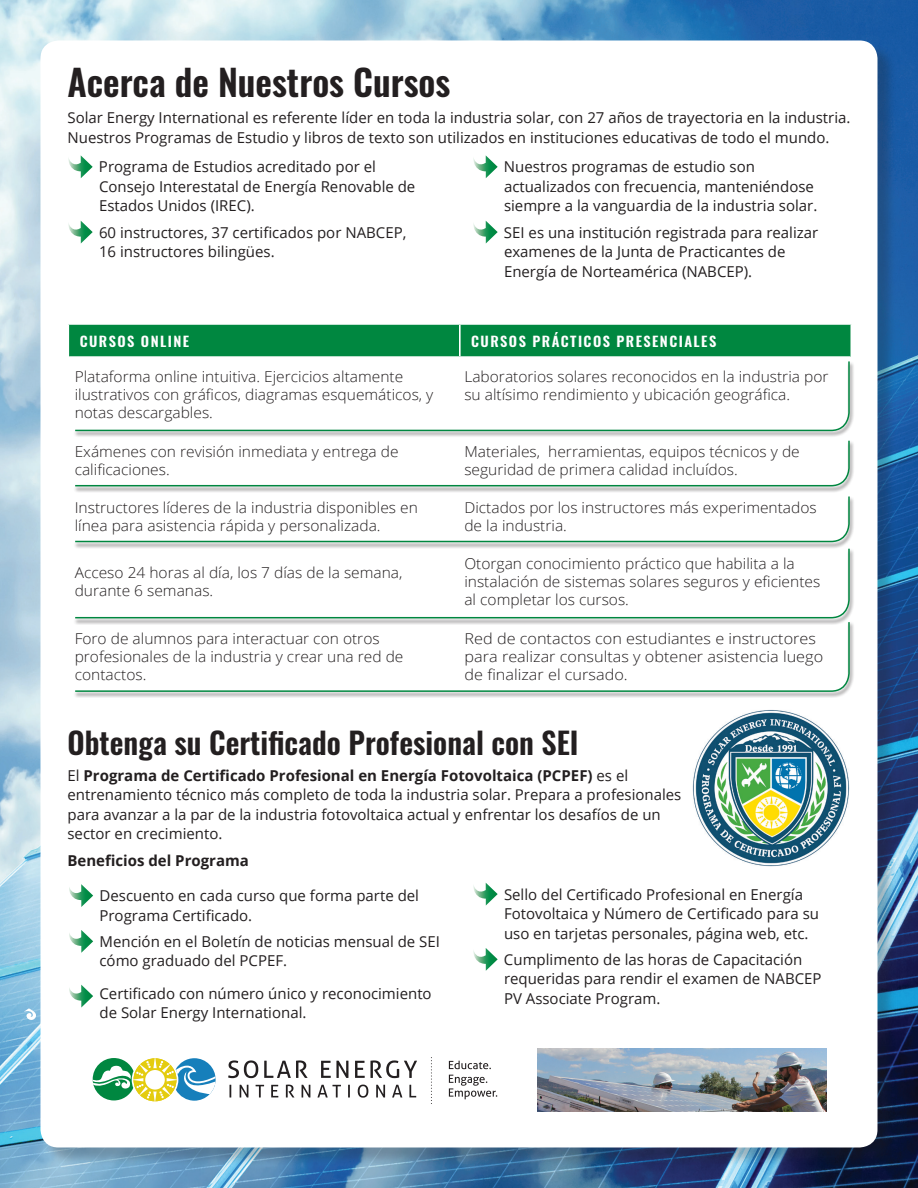
<style>
.page{position:relative;width:918px;height:1188px;background:#fff}
.page>*{position:absolute;margin:0;border:0;box-sizing:border-box;transform-origin:0 0}
.t1{font:600 36px "Oswald";color:#231f20}
.t2{font:600 30px "Oswald";color:#231f20}
.t3{font:15px/19.5px "Open Sans";color:#231f20}
.t4{font:300 15px/18px "Open Sans";color:#231f20;scale:1.04 1}
.t5{font:300 15px/18px "Open Sans";color:#231f20;scale:1.08 1}
.t6{font:700 15px "Open Sans";color:#231f20}
.t7{font:600 13.95px "Oswald";letter-spacing:.1em;color:#fff;scale:1.04 1}
.s1{font-weight:700}
</style>
<div class="page">
<img style="left:0;top:0;width:918px;height:1188px">
<div style="left:43px;top:43px;width:853px;height:1123px;background:#231f20;opacity:.25"></div>
<div style="left:40px;top:40px;width:838px;height:1108px;background:#fff;border-radius:18px"></div>
<svg style="left:23px;top:1008px;width:15px;height:14px"></svg>
<svg style="left:68px;top:155px;width:25px;height:23px"></svg>
<svg style="left:68px;top:220px;width:25px;height:24px"></svg>
<div style="left:69px;top:325px;width:782px;height:32px;background:#008740"></div>
<hr style="left:459px;top:325px;width:2px;height:31px;background:#fff">
<hr style="left:69px;top:356px;width:391px;height:2px;background:#fff">
<hr style="left:460px;top:356px;width:390px;height:2px;background:#fff">
<svg style="left:473px;top:155px;width:25px;height:23px"></svg>
<svg style="left:473px;top:220px;width:25px;height:24px"></svg>
<svg style="left:69px;top:884px;width:24px;height:23px"></svg>
<svg style="left:69px;top:930px;width:24px;height:23px"></svg>
<svg style="left:69px;top:984px;width:24px;height:24px"></svg>
<svg style="left:473px;top:882px;width:25px;height:24px"></svg>
<svg style="left:473px;top:948px;width:25px;height:23px"></svg>
<img style="left:692px;top:710px;width:158px;height:157px">
<div style="left:73px;top:361px;width:782px;height:77px;background:#231f20;opacity:.75"></div>
<svg style="left:74px;top:361px;width:776px;height:71px"></svg>
<div style="left:73px;top:622px;width:782px;height:76px;background:#231f20;opacity:.75"></div>
<svg style="left:74px;top:625px;width:776px;height:68px"></svg>
<div style="left:73px;top:548px;width:782px;height:77px;background:#231f20;opacity:.75"></div>
<svg style="left:74px;top:548px;width:776px;height:71px"></svg>
<div style="left:73px;top:496px;width:782px;height:52px;background:#231f20;opacity:.75"></div>
<svg style="left:74px;top:496px;width:776px;height:47px"></svg>
<div style="left:73px;top:440px;width:782px;height:52px;background:#231f20;opacity:.75"></div>
<svg style="left:74px;top:440px;width:776px;height:47px"></svg>
<svg style="left:230px;top:1085px;width:186px;height:13px"></svg>
<svg style="left:228px;top:1060px;width:189px;height:18px"></svg>
<svg style="left:449px;top:1075px;width:48px;height:24px"></svg>
<svg style="left:449px;top:1061px;width:42px;height:8px"></svg>
<svg style="left:431px;top:1058px;width:1px;height:46px"></svg>
<svg style="left:93px;top:1058px;width:123px;height:44px"></svg>
<img style="left:537px;top:1049px;width:290px;height:62px">
<p class="t1" style="left:68px;top:63px;width:384px">Acerca de Nuestros Cursos</p>
<p class="t3" style="left:68px;top:108px;width:785px">Solar Energy International es referente líder en toda la industria solar, con 27 años de trayectoria en la industria.<br>Nuestros Programas de Estudio y libros de texto son utilizados en instituciones educativas de todo el mundo.</p>
<p class="t3" style="left:99px;top:157px;width:318px">Programa de Estudios acreditado por el<br>Consejo Interestatal de Energía Renovable de<br>Estados Unidos (IREC).</p>
<p class="t3" style="left:99px;top:222px;width:309px">60 instructores, 37 certificados por NABCEP,<br>16 instructores bilingües.</p>
<p class="t3" style="left:504px;top:157px;width:315px">Nuestros programas de estudio son actualizados con frecuencia, manteniéndose siempre a la vanguardia de la industria solar.</p>
<p class="t3" style="left:504px;top:222px;width:316px">SEI es una institución registrada para realizar examenes de la Junta de Practicantes de<br>Energía de Norteamérica (NABCEP).</p>
<p class="t7" style="left:80px;top:334px;width:107px">CURSOS ONLINE</p>
<p class="t7" style="left:471px;top:334px;width:237px">CURSOS PRÁCTICOS PRESENCIALES</p>
<p class="t4" style="left:75px;top:367px;width:346px">Plataforma online intuitiva. Ejercicios altamente ilustrativos con gráficos, diagramas esquemáticos, y notas descargables.</p>
<p class="t4" style="left:464px;top:367px;width:352px">Laboratorios solares reconocidos en la industria por su altísimo rendimiento y ubicación geográfica.</p>
<p class="t4" style="left:75px;top:442px;width:313px">Exámenes con revisión inmediata y entrega de calificaciones.</p>
<p class="t4" style="left:464px;top:442px;width:324px">Materiales, herramientas, equipos técnicos y de seguridad de primera calidad incluídos.</p>
<p class="t4" style="left:75px;top:498px;width:331px">Instructores líderes de la industria disponibles en línea para asistencia rápida y personalizada.</p>
<p class="t4" style="left:464px;top:498px;width:340px">Dictados por los instructores más experimentados de la industria.</p>
<p class="t4" style="left:75px;top:564px;width:317px">Acceso 24 horas al día, los 7 días de la semana, durante 6 semanas.</p>
<p class="t4" style="left:464px;top:555px;width:344px">Otorgan conocimiento práctico que habilita a la instalación de sistemas solares seguros y eficientes al completar los cursos.</p>
<p class="t4" style="left:75px;top:629px;width:318px">Foro de alumnos para interactuar con otros profesionales de la industria y crear una red de contactos.</p>
<p class="t5" style="left:465px;top:629px;width:334px">Red de contactos con estudiantes e instructores para realizar consultas y obtener asistencia luego de finalizar el cursado.</p>
<p class="t2" style="left:68px;top:727px;width:513px">Obtenga su Certificado Profesional con SEI</p>
<p class="t3" style="left:68px;top:765px;width:615px">El <span class="s1">Programa de Certificado Profesional en Energía Fotovoltaica (PCPEF)</span> es el entrenamiento técnico más completo de toda la industria solar. Prepara a profesionales para avanzar a la par de la industria fotovoltaica actual y enfrentar los desafíos de un sector en crecimiento.</p>
<p class="t6" style="left:68px;top:850px;width:183px">Beneficios del Programa</p>
<p class="t3" style="left:100px;top:885px;width:321px">Descuento en cada curso que forma parte del<br>Programa Certificado.</p>
<p class="t3" style="left:100px;top:931px;width:342px">Mención en el Boletín de noticias mensual de SEI cómo graduado del PCPEF.</p>
<p class="t3" style="left:100px;top:983px;width:334px">Certificado con número único y reconocimiento de Solar Energy International.</p>
<p class="t3" style="left:504px;top:884px;width:317px">Sello del Certificado Profesional en Energía<br>Fotovoltaica y Número de Certificado para su uso en tarjetas personales, página web, etc.</p>
<p class="t3" style="left:504px;top:949px;width:319px">Cumplimento de las horas de Capacitación requeridas para rendir el examen de NABCEP<br>PV Associate Program.</p>
</div>
